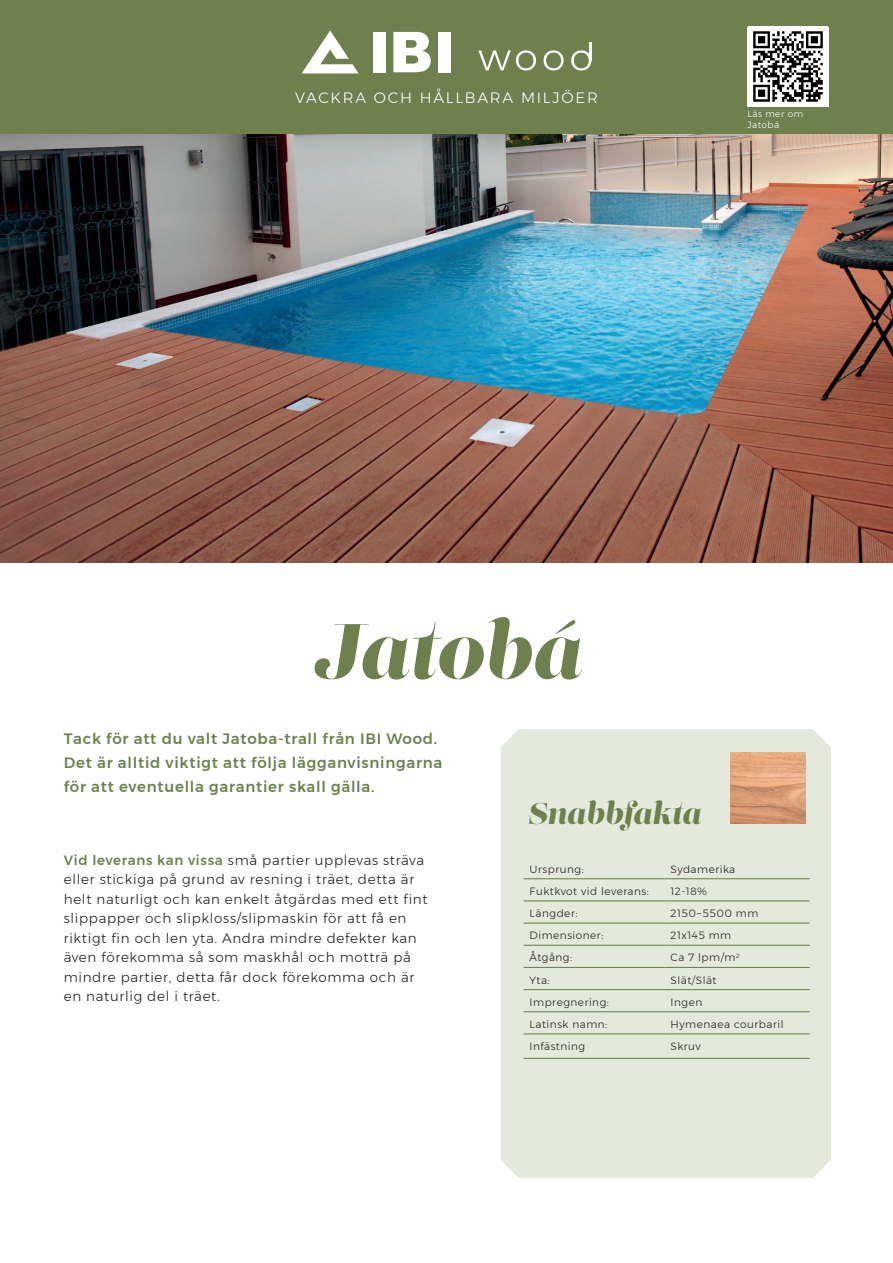
<style>
.page{position:relative;width:893px;height:1263px;background:#fff}
.page>*{position:absolute;margin:0;border:0;box-sizing:border-box;transform-origin:0 0}
.t1{font:italic 78px "Lust";color:#6d804d}
.t2{font:italic 30px "Lust";color:#6d804d}
.t3{font:500 15px/24px "Montserrat";letter-spacing:.05em;color:#6d804d}
.t4{font:300 15px "Montserrat";letter-spacing:.12em;color:#fff}
.t5{font:300 13.5px/19.5px "Montserrat";letter-spacing:.05em;color:#231f20}
.t6{font:300 10.5px "Montserrat";letter-spacing:.05em;color:#231f20}
.t7{font:300 9px/10.8px "Montserrat";letter-spacing:.05em;color:#fff}
.s1{font-weight:500;color:#6d804d}
</style>
<div class="page">
<div style="left:501px;top:729px;width:330px;height:449px;background:#e3eadc"></div>
<hr style="left:524px;top:878px;width:140px;height:1px;background:#6d804d">
<hr style="left:664px;top:878px;width:146px;height:1px;background:#6d804d">
<hr style="left:524px;top:900px;width:140px;height:1px;background:#6d804d">
<hr style="left:664px;top:900px;width:146px;height:1px;background:#6d804d">
<hr style="left:524px;top:922px;width:140px;height:2px;background:#6d804d">
<hr style="left:664px;top:922px;width:146px;height:2px;background:#6d804d">
<hr style="left:524px;top:945px;width:140px;height:1px;background:#6d804d">
<hr style="left:664px;top:945px;width:146px;height:1px;background:#6d804d">
<hr style="left:524px;top:967px;width:140px;height:1px;background:#6d804d">
<hr style="left:664px;top:967px;width:146px;height:1px;background:#6d804d">
<hr style="left:524px;top:989px;width:140px;height:1px;background:#6d804d">
<hr style="left:664px;top:989px;width:146px;height:1px;background:#6d804d">
<hr style="left:524px;top:1011px;width:140px;height:1px;background:#6d804d">
<hr style="left:664px;top:1011px;width:146px;height:1px;background:#6d804d">
<hr style="left:524px;top:1033px;width:140px;height:1px;background:#6d804d">
<hr style="left:664px;top:1033px;width:146px;height:1px;background:#6d804d">
<hr style="left:524px;top:1058px;width:140px;height:1px;background:#6d804d">
<hr style="left:664px;top:1058px;width:146px;height:1px;background:#6d804d">
<img style="left:730px;top:753px;width:75px;height:71px">
<img style="left:0;top:133px;width:893px;height:429px">
<div style="left:0;top:0;width:893px;height:133px;background:#6d804d"></div>
<div style="left:373px;top:32px;width:13px;height:40px;background:#fff"></div>
<svg style="left:393px;top:32px;width:38px;height:40px"></svg>
<div style="left:438px;top:32px;width:12px;height:40px;background:#fff"></div>
<svg style="left:302px;top:30px;width:57px;height:43px"></svg>
<svg style="left:478px;top:50px;width:58px;height:20px"></svg>
<svg style="left:544px;top:50px;width:20px;height:20px"></svg>
<svg style="left:571px;top:42px;width:20px;height:28px"></svg>
<div style="left:747px;top:27px;width:82px;height:79px;background:#fff"></div>
<img style="left:753px;top:31px;width:70px;height:71px">
<p class="t4" style="left:295px;top:87px;width:304px">VACKRA OCH HÅLLBARA MILJÖER</p>
<p class="t7" style="left:747px;top:109px;width:57px">Läs mer om<br>Jatobá</p>
<h1 class="t1" style="left:312px;top:603px;width:270px">Jatobá</h1>
<p class="t3" style="left:64px;top:726px;width:380px">Tack för att du valt Jatoba-trall från IBI Wood.<br>Det är alltid viktigt att följa lägganvisningarna för att eventuella garantier skall gälla.</p>
<h2 class="t2" style="left:528px;top:795px;width:174px">Snabbfakta</h2>
<p class="t5" style="left:64px;top:850px;width:365px"><span class="s1">Vid leverans kan vissa</span> små partier upplevas sträva eller stickiga på grund av resning i träet, detta är helt naturligt och kan enkelt åtgärdas med ett fint slippapper och slipkloss/slipmaskin för att få en riktigt fin och len yta. Andra mindre defekter kan även förekomma så som maskhål och motträ på mindre partier, detta får dock förekomma och är en naturlig del i träet.</p>
<p class="t6" style="left:530px;top:861px;width:56px">Ursprung:</p>
<p class="t6" style="left:670px;top:861px;width:66px">Sydamerika</p>
<p class="t6" style="left:530px;top:883px;width:121px">Fuktkvot vid leverans:</p>
<p class="t6" style="left:670px;top:883px;width:38px">12-18%</p>
<p class="t6" style="left:530px;top:905px;width:49px">Längder:</p>
<p class="t6" style="left:670px;top:905px;width:89px">2150–5500 mm</p>
<p class="t6" style="left:530px;top:928px;width:75px">Dimensioner:</p>
<p class="t6" style="left:670px;top:928px;width:62px">21x145 mm</p>
<p class="t6" style="left:530px;top:950px;width:44px">Åtgång:</p>
<p class="t6" style="left:670px;top:950px;width:70px">Ca 7 lpm/m<sup>2</sup></p>
<p class="t6" style="left:530px;top:972px;width:21px">Yta:</p>
<p class="t6" style="left:670px;top:972px;width:48px">Slät/Slät</p>
<p class="t6" style="left:530px;top:994px;width:81px">Impregnering:</p>
<p class="t6" style="left:670px;top:994px;width:33px">Ingen</p>
<p class="t6" style="left:530px;top:1016px;width:79px">Latinsk namn:</p>
<p class="t6" style="left:670px;top:1016px;width:114px">Hymenaea courbaril</p>
<p class="t6" style="left:530px;top:1038px;width:57px">Infästning</p>
<p class="t6" style="left:670px;top:1038px;width:32px">Skruv</p>
</div>
